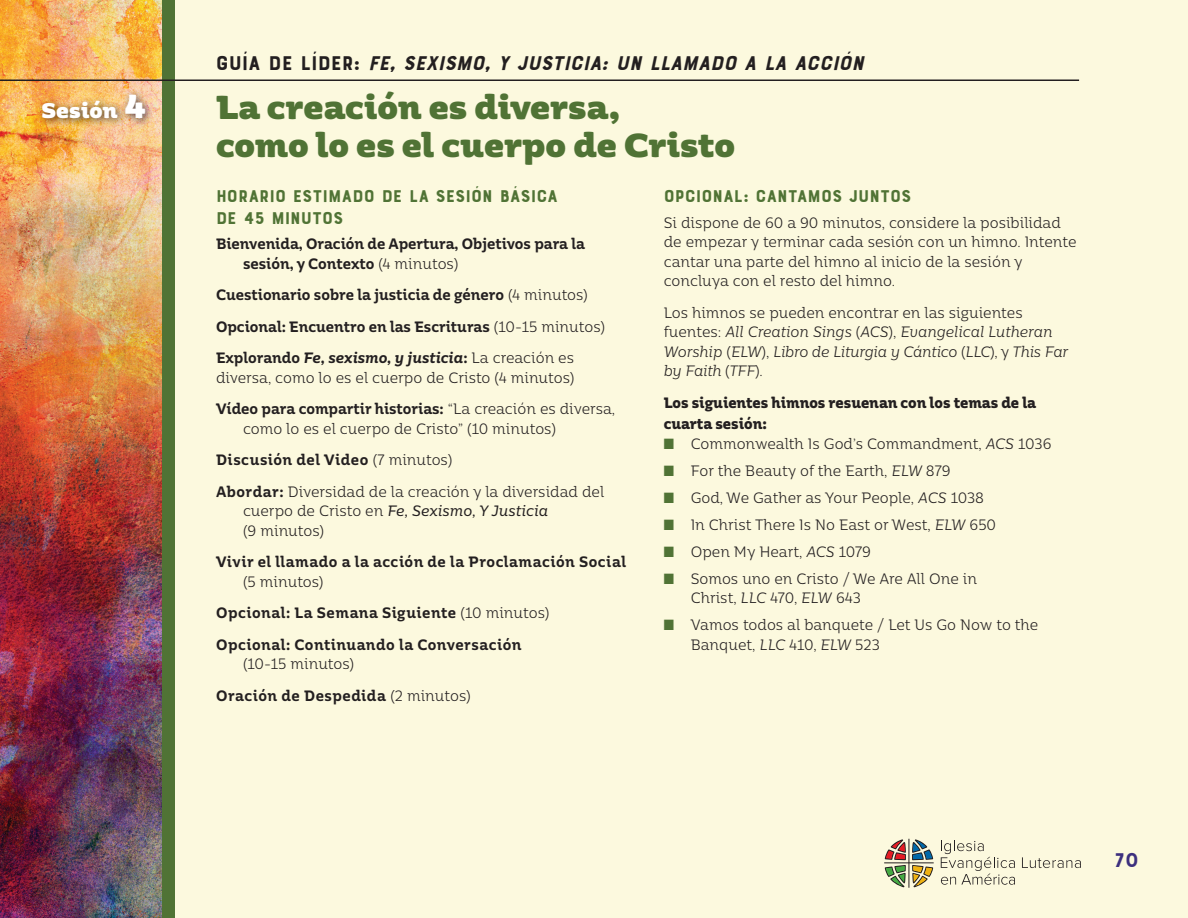
<style>
.page{position:relative;width:1188px;height:918px;background:#fff}
.page>*{position:absolute;margin:0;border:0;box-sizing:border-box;transform-origin:0 0}
.t1{font:900 33px/37.5px "Moreno";letter-spacing:-.005em;color:#507335}
.t2{font:italic 21px "Bourton Base";color:#231f20}
.t3{font:900 21px "Moreno";letter-spacing:-.005em;color:#fff}
.t4{font:21px "Bourton Base";color:#3d307e}
.Subhead_Bourton_12-3{font:18px/21.6px "Bourton Base";letter-spacing:.005em;color:#507335}
.Subhead_Bourton_12{font:18px "Bourton Base";letter-spacing:.01em;color:#507335}
.body_text_LG_10pt{font:300 15px/19.5px "Moreno";color:#231f20;scale:.9 1}
.bullets{font:300 15px/19.5px "Moreno";color:#231f20;scale:.9 1}
.body_text_LG_10pt-2{font:600 15px/19.5px "Moreno";letter-spacing:.025em;color:#231f20;scale:.9 1}
.body_text_LG_10pt-3{font:600 15px/19.5px "Moreno";color:#231f20;scale:.9 1}
._10pt_bold_head{font:italic 300 15px/19.5px "Moreno";letter-spacing:-.02em;color:#231f20;scale:.9 1}
._10pt_bold_head-2{font:700 15px/21.6px "Moreno";color:#231f20;scale:.9 1}
.s1{font-style:normal}
.s2{font-size:33px}
.s3{font-weight:300}
.s4{font-weight:600}
.s5{font-weight:600;font-style:italic}
.s6{font-weight:400;font-style:italic}
.s7{color:#507335}
.s8{font-style:italic}
</style>
<div class="page">
<div style="left:160px;top:0;width:1028px;height:918px;background:#fcf9de"></div>
<div style="left:153px;top:0;width:22px;height:918px;background:#507335"></div>
<img style="left:0;top:0;width:162px;height:918px">
<div style="left:37px;top:88px;width:118px;height:41px;background:#231f20;opacity:.75"></div>
<hr style="left:0;top:80px;width:1079px;height:1px;background:#231f20">
<svg style="left:941px;top:840px;width:74px;height:45px"></svg>
<svg style="left:1022px;top:857px;width:59px;height:11px"></svg>
<svg style="left:884px;top:839px;width:50px;height:49px"></svg>
<h2 class="t2" style="left:216px;top:50px;width:656px"><span class="s1">G U Í A D E L Í D E R :</span> FE, SEXISMO, Y JUSTICIA: UN LLAMADO A LA ACCIÓN</h2>
<h2 class="t3" style="left:42px;top:91px;width:105px">Sesión <span class="s2">4</span></h2>
<h1 class="t1" style="left:216px;top:86px;width:521px">La creación es diversa,<br>como lo es el cuerpo de Cristo</h1>
<p class="Subhead_Bourton_12-3" style="left:216px;top:186px;width:343px">HORARIO ESTIMADO DE LA SESIÓN BÁSICA<br>DE 45 MINUTOS</p>
<p class="body_text_LG_10pt-3" style="left:243px;top:233px;width:381px;text-indent:-27px">Bienvenida, Oración de Apertura, Objetivos para la sesión, y Contexto <span class="s3">(4 minutos)</span></p>
<p class="body_text_LG_10pt-3" style="left:216px;top:284px;width:415px">Cuestionario sobre la justicia de género <span class="s3">(4 minutos)</span></p>
<p class="body_text_LG_10pt-3" style="left:216px;top:316px;width:434px">Opcional: Encuentro en las Escrituras <span class="s3">(10-15 minutos)</span></p>
<p class="body_text_LG_10pt" style="left:216px;top:347px;width:400px"><span class="s4">Explorando</span> <span class="s5">Fe, sexismo, y justicia</span><span class="s4">:</span> La creación es diversa, como lo es el cuerpo de Cristo (4 minutos)</p>
<p class="body_text_LG_10pt" style="left:243px;top:398px;width:415px;text-indent:-27px"><span class="s4">Vídeo para compartir historias:</span> “La creación es diversa, como lo es el cuerpo de Cristo” (10 minutos)</p>
<p class="body_text_LG_10pt-2" style="left:216px;top:449px;width:264px">Discusión del Video <span class="s3">(7 minutos)</span></p>
<p class="body_text_LG_10pt" style="left:243px;top:481px;width:403px;text-indent:-27px"><span class="s4">Abordar:</span> Diversidad de la creación y la diversidad del cuerpo de Cristo en <span class="s6">Fe, Sexismo, Y Justicia<br></span>(9 minutos)</p>
<p class="body_text_LG_10pt-2" style="left:243px;top:551px;width:427px;text-indent:-27px">Vivir el llamado a la acción de la Proclamación Social <span class="s3">(5 minutos)</span></p>
<p class="body_text_LG_10pt-2" style="left:216px;top:602px;width:372px">Opcional: La Semana Siguiente <span class="s3">(10 minutos)</span></p>
<p class="body_text_LG_10pt-2" style="left:243px;top:634px;width:311px;text-indent:-27px">Opcional: Continuando la Conversación <span class="s3">(10-15 minutos)</span></p>
<p class="body_text_LG_10pt-2" style="left:216px;top:685px;width:285px">Oración de Despedida <span class="s3">(2 minutos)</span></p>
<p class="Subhead_Bourton_12" style="left:664px;top:185px;width:249px">OPCIONAL: CANTAMOS JUNTOS</p>
<p class="body_text_LG_10pt" style="left:664px;top:212px;width:460px">Si dispone de 60 a 90 minutos, considere la posibilidad de empezar y terminar cada sesión con un himno. Intente cantar una parte del himno al inicio de la sesión y concluya con el resto del himno.</p>
<p class="_10pt_bold_head" style="left:664px;top:302px;width:451px"><span class="s1">Los himnos se pueden encontrar en las siguientes fuentes:</span> All Creation Sings <span class="s1">(</span>ACS<span class="s1">),</span> Evangelical Lutheran Worship <span class="s1">(</span>ELW<span class="s1">),</span> Libro de Liturgia y Cántico <span class="s1">(</span>LLC<span class="s1">), y</span> This Far by Faith <span class="s1">(</span>TFF<span class="s1">).</span></p>
<p class="_10pt_bold_head-2" style="left:664px;top:390px;width:415px">Los siguientes himnos resuenan con los temas de la cuarta sesión:</p>
<p class="bullets" style="left:664px;top:433px;width:432px"><span class="s7">■</span> Commonwealth Is God’s Commandment, <span class="s8">ACS</span> 1036</p>
<p class="bullets" style="left:664px;top:460px;width:320px"><span class="s7">■</span> For the Beauty of the Earth, <span class="s8">ELW</span> 879</p>
<p class="bullets" style="left:664px;top:487px;width:358px"><span class="s7">■</span> God, We Gather as Your People, <span class="s8">ACS</span> 1038</p>
<p class="bullets" style="left:664px;top:514px;width:371px"><span class="s7">■</span> In Christ There Is No East or West, <span class="s8">ELW</span> 650</p>
<p class="bullets" style="left:664px;top:541px;width:232px"><span class="s7">■</span> Open My Heart, <span class="s8">ACS</span> 1079</p>
<p class="bullets" style="left:691px;top:568px;width:320px;text-indent:-27px"><span class="s7">■</span> Somos uno en Cristo / We Are All One in<br>Christ, <span class="s8">LLC</span> 470, <span class="s8">ELW</span> 643</p>
<p class="bullets" style="left:691px;top:614px;width:388px;text-indent:-27px"><span class="s7">■</span> Vamos todos al banquete / Let Us Go Now to the<br>Banquet, <span class="s8">LLC</span> 410, <span class="s8">ELW</span> 523</p>
<h2 class="t4" style="left:1114px;top:847px;width:26px">70</h2>
</div>
